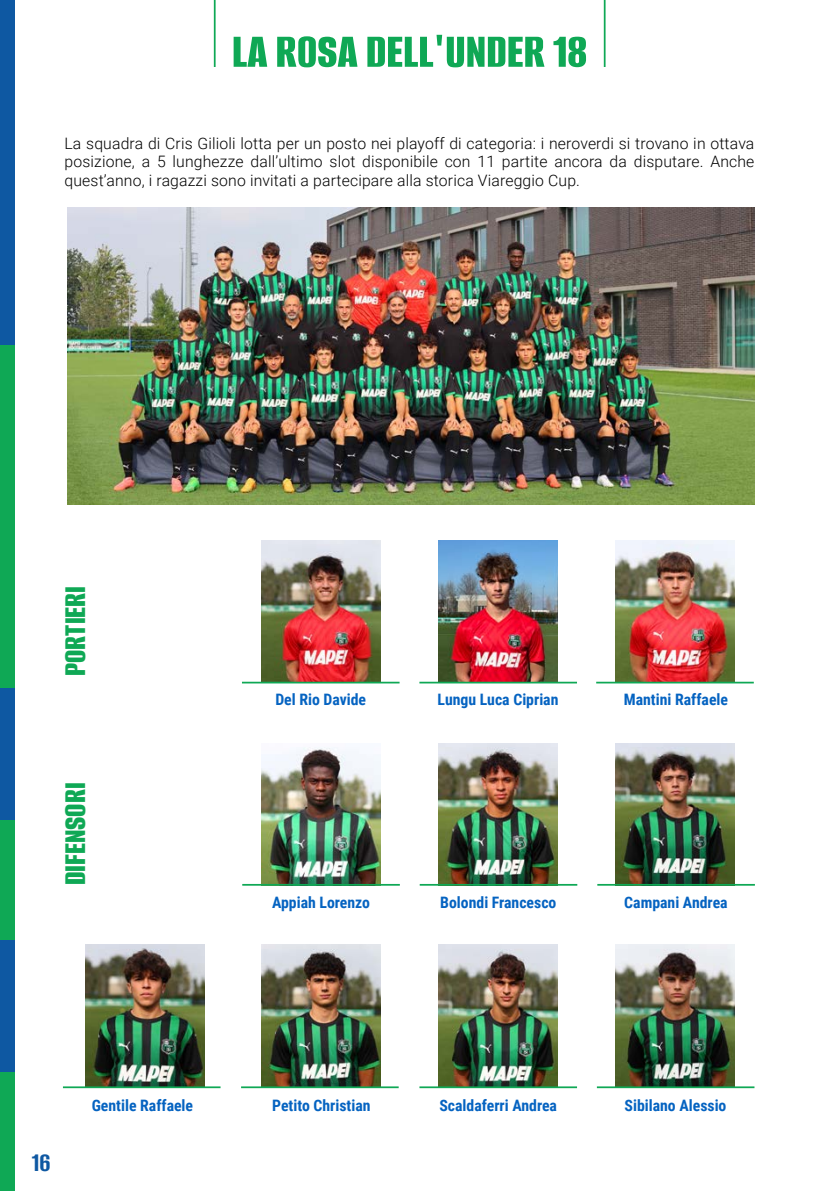
<style>
.page{position:relative;width:819px;height:1191px;background:#fff}
.page>*{position:absolute;margin:0;border:0;box-sizing:border-box;transform-origin:0 0}
.t1{font:100 50.75px "Alumni Sans";color:#0fa855}
.t2{font:100 33.25px "Alumni Sans";color:#0fa855}
.t3{font:100 28px "Alumni Sans";color:#0e58a2}
.t4{font:300 15.75px/18.9px "Roboto";letter-spacing:.01em;color:#000;text-align:justify}
.t5{font:700 15.75px "Roboto Condensed";color:#0563c1}
</style>
<div class="page">
<div style="left:0;top:344px;width:15px;height:344px;background:#0fa855"></div>
<div style="left:0;top:0;width:15px;height:344px;background:#0e58a2"></div>
<div style="left:0;top:688px;width:15px;height:132px;background:#0e58a2"></div>
<div style="left:0;top:820px;width:15px;height:120px;background:#0fa855"></div>
<div style="left:0;top:1072px;width:15px;height:119px;background:#0fa855"></div>
<div style="left:0;top:940px;width:15px;height:132px;background:#0e58a2"></div>
<img style="left:85px;top:945px;width:119px;height:141px">
<img style="left:262px;top:540px;width:119px;height:141px">
<img style="left:262px;top:945px;width:119px;height:141px">
<img style="left:262px;top:747px;width:119px;height:137px">
<img style="left:438px;top:540px;width:119px;height:141px">
<img style="left:438px;top:945px;width:119px;height:141px">
<img style="left:438px;top:743px;width:119px;height:141px">
<img style="left:615px;top:540px;width:119px;height:141px">
<img style="left:615px;top:945px;width:119px;height:141px">
<img style="left:615px;top:743px;width:119px;height:141px">
<hr style="left:214px;top:0;width:1px;height:67px;background:#0fa855">
<hr style="left:603px;top:0;width:2px;height:67px;background:#0fa855">
<hr style="left:242px;top:681px;width:157px;height:2px;background:#0fa855">
<hr style="left:242px;top:884px;width:158px;height:1px;background:#0fa855">
<hr style="left:419px;top:1086px;width:158px;height:2px;background:#0fa855">
<hr style="left:596px;top:681px;width:157px;height:2px;background:#0fa855">
<hr style="left:63px;top:1086px;width:157px;height:2px;background:#0fa855">
<hr style="left:241px;top:1086px;width:157px;height:2px;background:#0fa855">
<hr style="left:419px;top:681px;width:158px;height:2px;background:#0fa855">
<hr style="left:419px;top:884px;width:158px;height:1px;background:#0fa855">
<hr style="left:597px;top:884px;width:157px;height:1px;background:#0fa855">
<hr style="left:597px;top:1086px;width:157px;height:2px;background:#0fa855">
<img style="left:67px;top:208px;width:687px;height:296px">
<h1 class="t1" style="left:232px;top:26px;width:356px">LA ROSA DELL'UNDER 18</h1>
<p class="t4" style="left:64px;top:133px;width:691px">La squadra di Cris Gilioli lotta per un posto nei playoff di categoria: i neroverdi si trovano in ottava posizione, a 5 lunghezze dall’ultimo slot disponibile con 11 partite ancora da disputare. Anche quest’anno, i ragazzi sono invitati a partecipare alla storica Viareggio Cup.</p>
<h2 class="t2" style="left:59px;top:676px;width:92px;rotate:-90deg">PORTIERI</h2>
<h2 class="t2" style="left:59px;top:885px;width:104px;rotate:-90deg">DIFENSORI</h2>
<p class="t5" style="left:275px;top:688px;width:92px">Del Rio Davide</p>
<p class="t5" style="left:437px;top:688px;width:122px">Lungu Luca Ciprian</p>
<p class="t5" style="left:623px;top:688px;width:106px">Mantini Raffaele</p>
<p class="t5" style="left:272px;top:891px;width:99px">Appiah Lorenzo</p>
<p class="t5" style="left:440px;top:891px;width:118px">Bolondi Francesco</p>
<p class="t5" style="left:624px;top:891px;width:105px">Campani Andrea</p>
<h3 class="t3" style="left:32px;top:1148px;width:20px">16</h3>
<p class="t5" style="left:92px;top:1094px;width:103px">Gentile Raffaele</p>
<p class="t5" style="left:624px;top:1094px;width:103px">Sibilano Alessio</p>
<p class="t5" style="left:439px;top:1094px;width:119px">Scaldaferri Andrea</p>
<p class="t5" style="left:272px;top:1094px;width:100px">Petito Christian</p>
</div>
